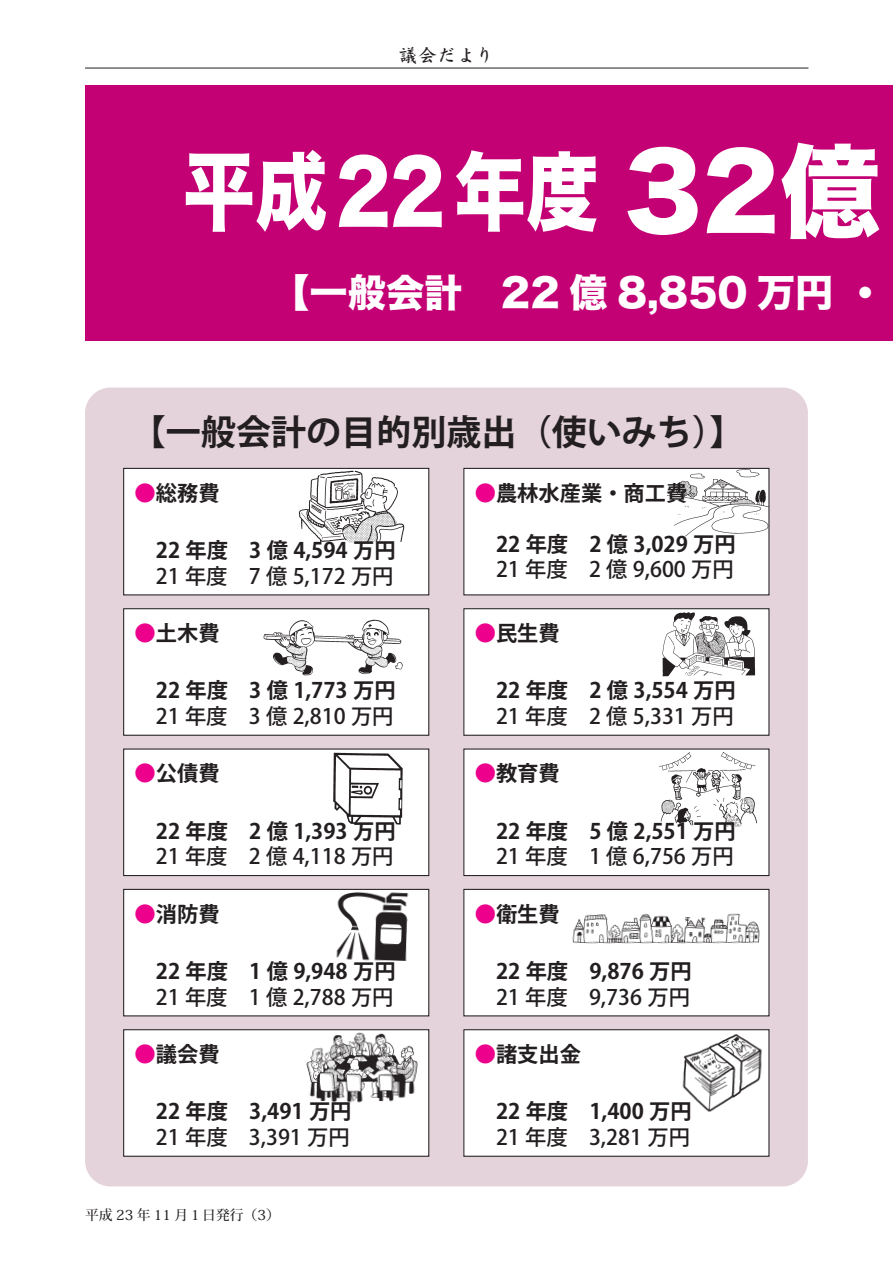
<style>
.page{position:relative;width:893px;height:1263px;background:#fff}
.page>*{position:absolute;margin:0;border:0;box-sizing:border-box;transform-origin:0 0}
.t1{font:85.05px "Hira Kaku Std W8 Kanji";color:#fff;scale:.85 1}
.t2{font:38.25px "Hira Kaku Std W8 Kanji";color:#fff}
.t3{font:35.1px "Koz Go Pro Bold Kanji";color:#231f20}
.t4{font:21.3px "Koz Go Pro Bold Proportional";color:#231f20}
.t5{font:21.3px "Koz Go Pro Medium Proportional";color:#231f20}
.t6{font:21.3px "Koz Go Pro Bold Kanji";color:#231f20}
.t7{font:19.2px "DF Kai Sho Std W7 Proportiona";color:#231f20}
.t8{font:13.8px "Koz Min Pro Medium Kanji";color:#231f20}
.s1{font-family:"Hira Kaku Std W8 Alphabetic"}
.s2{font-family:"Hira Kaku Std W8 Proportional";font-size:100.95px}
.s3{font-size:100.95px}
.s4{font-family:"Hira Kaku Std W8 Proportional"}
.s5{font-family:"Koz Go Pro Bold Kana"}
.s6{color:#ec008c}
.s7{font-family:"Koz Go Pro Bold Kanji"}
.s8{font-family:"Koz Go Pro Medium Kanji"}
.s9{font-family:"Koz Min Pro Medium Proportional"}
.s10{font-family:"Koz Min Pro Medium Alphabetic"}
</style>
<div class="page">
<hr style="left:85px;top:68px;width:723px;height:1px;background:#231f20">
<div style="left:85px;top:85px;width:808px;height:255px;background:#c40075"></div>
<div style="left:85px;top:387px;width:723px;height:799px;background:#e4d3db;border-radius:26px"></div>
<div style="left:464px;top:468px;width:305px;height:127px;background:#fff"></div>
<div style="left:124px;top:468px;width:305px;height:127px;background:#fff"></div>
<div style="left:123px;top:468px;width:306px;height:127px;border:1px solid #231f20"></div>
<div style="left:464px;top:609px;width:305px;height:126px;background:#fff"></div>
<div style="left:463px;top:608px;width:306px;height:128px;border:1px solid #231f20"></div>
<div style="left:124px;top:609px;width:305px;height:126px;background:#fff"></div>
<div style="left:123px;top:608px;width:306px;height:128px;border:1px solid #231f20"></div>
<div style="left:464px;top:749px;width:305px;height:126px;background:#fff"></div>
<div style="left:463px;top:748px;width:306px;height:128px;border:1px solid #231f20"></div>
<div style="left:124px;top:749px;width:305px;height:126px;background:#fff"></div>
<div style="left:123px;top:748px;width:306px;height:128px;border:1px solid #231f20"></div>
<div style="left:464px;top:889px;width:305px;height:127px;background:#fff"></div>
<div style="left:463px;top:889px;width:306px;height:127px;border:1px solid #231f20"></div>
<div style="left:124px;top:889px;width:305px;height:127px;background:#fff"></div>
<div style="left:123px;top:889px;width:306px;height:127px;border:1px solid #231f20"></div>
<div style="left:464px;top:1030px;width:305px;height:126px;background:#fff"></div>
<div style="left:463px;top:1029px;width:306px;height:128px;border:1px solid #231f20"></div>
<div style="left:124px;top:1030px;width:305px;height:126px;background:#fff"></div>
<div style="left:123px;top:1029px;width:306px;height:128px;border:1px solid #231f20"></div>
<img style="left:263px;top:619px;width:140px;height:57px">
<img style="left:333px;top:752px;width:70px;height:73px">
<img style="left:330px;top:888px;width:83px;height:73px">
<img style="left:298px;top:1030px;width:128px;height:73px">
<img style="left:667px;top:467px;width:103px;height:69px">
<img style="left:662px;top:612px;width:94px;height:65px">
<img style="left:658px;top:752px;width:100px;height:75px">
<img style="left:572px;top:906px;width:198px;height:54px">
<img style="left:668px;top:1029px;width:102px;height:89px">
<img style="left:292px;top:467px;width:123px;height:77px">
<p class="t7" style="left:399px;top:45px;width:97px">議会だより</p>
<h1 class="t1" style="left:183px;top:151px;width:823px">平成<span class="s1">２２</span>年度 <span class="s2">32</span><span class="s3">億</span></h1>
<h2 class="t2" style="left:309px;top:274px;width:525px">一般会計 <span class="s4">22</span> 億 <span class="s4">8,850</span> 万円</h2>
<h3 class="t3" style="left:166px;top:415px;width:528px">一般会計<span class="s5">の</span>目的別歳出 使<span class="s5">いみち</span></h3>
<p class="t6" style="left:475px;top:482px;width:214px"><span class="s6">●</span>農林水産業 商工費</p>
<p class="t4" style="left:496px;top:533px;width:241px">22 <span class="s7">年度</span> 2 <span class="s7">億</span> 3,029 <span class="s7">万円</span></p>
<p class="t5" style="left:496px;top:559px;width:239px">21 <span class="s8">年度</span> 2 <span class="s8">億</span> 9,600 <span class="s8">万円</span></p>
<p class="t6" style="left:135px;top:482px;width:87px"><span class="s6">●</span>総務費</p>
<p class="t4" style="left:156px;top:539px;width:241px">22 <span class="s7">年度</span> 3 <span class="s7">億</span> 4,594 <span class="s7">万円</span></p>
<p class="t5" style="left:156px;top:566px;width:239px">21 <span class="s8">年度</span> 7 <span class="s8">億</span> 5,172 <span class="s8">万円</span></p>
<p class="t6" style="left:135px;top:623px;width:87px"><span class="s6">●</span>土木費</p>
<p class="t4" style="left:156px;top:680px;width:241px">22 <span class="s7">年度</span> 3 <span class="s7">億</span> 1,773 <span class="s7">万円</span></p>
<p class="t5" style="left:156px;top:706px;width:239px">21 <span class="s8">年度</span> 3 <span class="s8">億</span> 2,810 <span class="s8">万円</span></p>
<p class="t6" style="left:135px;top:763px;width:87px"><span class="s6">●</span>公債費</p>
<p class="t4" style="left:156px;top:820px;width:241px">22 <span class="s7">年度</span> 2 <span class="s7">億</span> 1,393 <span class="s7">万円</span></p>
<p class="t5" style="left:156px;top:846px;width:239px">21 <span class="s8">年度</span> 2 <span class="s8">億</span> 4,118 <span class="s8">万円</span></p>
<p class="t6" style="left:135px;top:903px;width:87px"><span class="s6">●</span>消防費</p>
<p class="t4" style="left:156px;top:960px;width:241px">22 <span class="s7">年度</span> 1 <span class="s7">億</span> 9,948 <span class="s7">万円</span></p>
<p class="t5" style="left:156px;top:987px;width:239px">21 <span class="s8">年度</span> 1 <span class="s8">億</span> 2,788 <span class="s8">万円</span></p>
<p class="t6" style="left:135px;top:1044px;width:87px"><span class="s6">●</span>議会費</p>
<p class="t4" style="left:156px;top:1100px;width:197px">22 <span class="s7">年度</span> 3,491 <span class="s7">万円</span></p>
<p class="t5" style="left:156px;top:1127px;width:195px">21 <span class="s8">年度</span> 3,391 <span class="s8">万円</span></p>
<p class="t8" style="left:85px;top:1208px;width:182px">平成 <span class="s9">23</span> 年 <span class="s9">11</span> 月<span class="s10">１</span>日発行 <span class="s9">3</span></p>
<p class="t6" style="left:475px;top:623px;width:87px"><span class="s6">●</span>民生費</p>
<p class="t4" style="left:496px;top:680px;width:241px">22 <span class="s7">年度</span> 2 <span class="s7">億</span> 3,554 <span class="s7">万円</span></p>
<p class="t5" style="left:496px;top:706px;width:239px">21 <span class="s8">年度</span> 2 <span class="s8">億</span> 5,331 <span class="s8">万円</span></p>
<p class="t6" style="left:475px;top:763px;width:87px"><span class="s6">●</span>教育費</p>
<p class="t4" style="left:496px;top:820px;width:241px">22 <span class="s7">年度</span> 5 <span class="s7">億</span> 2,551 <span class="s7">万円</span></p>
<p class="t5" style="left:496px;top:846px;width:239px">21 <span class="s8">年度</span> 1 <span class="s8">億</span> 6,756 <span class="s8">万円</span></p>
<p class="t6" style="left:475px;top:903px;width:87px"><span class="s6">●</span>衛生費</p>
<p class="t4" style="left:496px;top:960px;width:197px">22 <span class="s7">年度</span> 9,876 <span class="s7">万円</span></p>
<p class="t5" style="left:496px;top:987px;width:195px">21 <span class="s8">年度</span> 9,736 <span class="s8">万円</span></p>
<p class="t6" style="left:475px;top:1044px;width:108px"><span class="s6">●</span>諸支出金</p>
<p class="t4" style="left:496px;top:1100px;width:197px">22 <span class="s7">年度</span> 1,400 <span class="s7">万円</span></p>
<p class="t5" style="left:496px;top:1127px;width:195px">21 <span class="s8">年度</span> 3,281 <span class="s8">万円</span></p>
</div>
